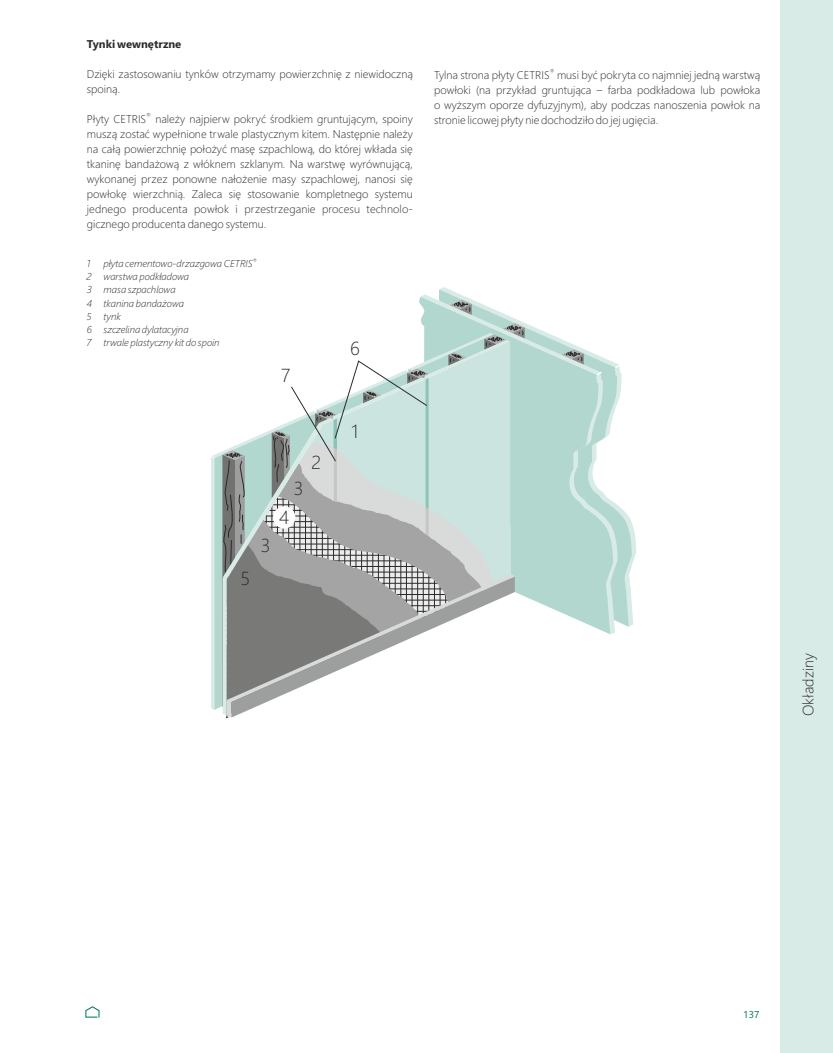
<style>
.page{position:relative;width:833px;height:1053px;background:#fff}
.page>*{position:absolute;margin:0;border:0;box-sizing:border-box;transform-origin:0 0}
.t1{font:300 18.88px "Segoe UI";color:#2b2a29}
.t2{font:300 15px "Segoe UI";color:#2b2a29}
.t3{font:300 11.25px/15px "Segoe UI";color:#2b2a29;text-align:justify}
.t4{font:700 11.25px "Segoe UI";color:#2b2a29}
.t5{font:italic 300 10px/13.2px "Segoe UI";color:#2b2a29}
.t6{font:10px "Segoe UI";color:#007a5e}
.t7{font:300 5.62px "Segoe UI";color:#2b2a29}
.t8{font:italic 300 5px "Segoe UI";color:#2b2a29}
</style>
<div class="page">
<svg style="left:85px;top:1006px;width:14px;height:11px"></svg>
<div style="left:779px;top:0;width:54px;height:1052px;background:#d9ebe7"></div>
<svg style="left:439px;top:289px;width:192px;height:337px"></svg>
<svg style="left:420px;top:294px;width:197px;height:339px"></svg>
<svg style="left:214px;top:452px;width:8px;height:258px;background:#b6d8d1"></svg>
<svg style="left:615px;top:364px;width:5px;height:4px"></svg>
<svg style="left:419px;top:297px;width:194px;height:337px;fill:#b2d7cf"></svg>
<hr style="left:225px;top:717px;width:224px;height:1px;background:#2b2a29">
<svg style="left:231px;top:576px;width:284px;height:141px"></svg>
<svg style="left:419px;top:340px;width:91px;height:375px;fill:#cce4df"></svg>
<svg style="left:222px;top:360px;width:207px;height:355px"></svg>
<div style="left:273px;top:506px;width:22px;height:22px;background:#fefefe;border-radius:50%"></div>
<p class="t4" style="left:87px;top:40px;width:96px">Tynki wewnętrzne</p>
<p class="t3" style="left:87px;top:68px;width:327px">Dzięki zastosowaniu tynków otrzymamy powierzchnię z niewidoczną spoiną.</p>
<p class="t7" style="left:146px;top:113px;width:6px">®</p>
<p class="t3" style="left:87px;top:113px;width:327px">Płyty CETRIS należy najpierw pokryć środkiem gruntującym, spoiny muszą zostać wypełnione trwale plastycznym kitem. Następnie należy na całą powierzchnię położyć masę szpachlową, do której wkłada się tkaninę bandażową z włóknem szklanym. Na warstwę wyrównującą, wykonanej przez ponowne nałożenie masy szpachlowej, nanosi się powłokę wierzchnią. Zaleca się stosowanie kompletnego systemu jednego producenta powłok i przestrzeganie procesu technolo&shy;gicznego producenta danego systemu.</p>
<p class="t8" style="left:253px;top:258px;width:6px">®</p>
<p class="t5" style="left:87px;top:257px;width:167px;text-indent:17px">płyta cementowo-drzazgowa CETRIS<br>2 warstwa podkładowa<br>3 masa szpachlowa</p>
<p class="t5" style="left:87px;top:324px;width:134px">6 szczelina dylatacyjna<br>7 trwale plastyczny kit do spoin</p>
<p class="t5" style="left:87px;top:257px;width:6px">1</p>
<p class="t5" style="left:87px;top:297px;width:99px">4 tkanina bandażowa<br>5 tynk</p>
<h1 class="t1" style="left:281px;top:368px;width:11px">7</h1>
<h1 class="t1" style="left:240px;top:571px;width:11px">5</h1>
<h1 class="t1" style="left:261px;top:538px;width:11px">3</h1>
<h1 class="t1" style="left:294px;top:481px;width:11px">3</h1>
<h1 class="t1" style="left:279px;top:510px;width:11px">4</h1>
<h1 class="t1" style="left:311px;top:455px;width:11px">2</h1>
<h1 class="t1" style="left:350px;top:341px;width:11px">6</h1>
<h1 class="t1" style="left:351px;top:424px;width:8px">1</h1>
<p class="t7" style="left:549px;top:69px;width:6px">®</p>
<p class="t3" style="left:434px;top:68px;width:327px">Tylna strona płyty CETRIS musi być pokryta co najmniej jedną warstwą powłoki (na przykład gruntująca – farba podkładowa lub powłoka o wyższym oporze dyfuzyjnym), aby podczas nanoszenia powłok na stronie licowej płyty nie dochodziło do jej ugięcia.</p>
<h2 class="t2" style="left:802px;top:716px;width:64px;rotate:-90deg">Okładziny</h2>
<p class="t6" style="left:743px;top:1010px;width:18px">137</p>
</div>
